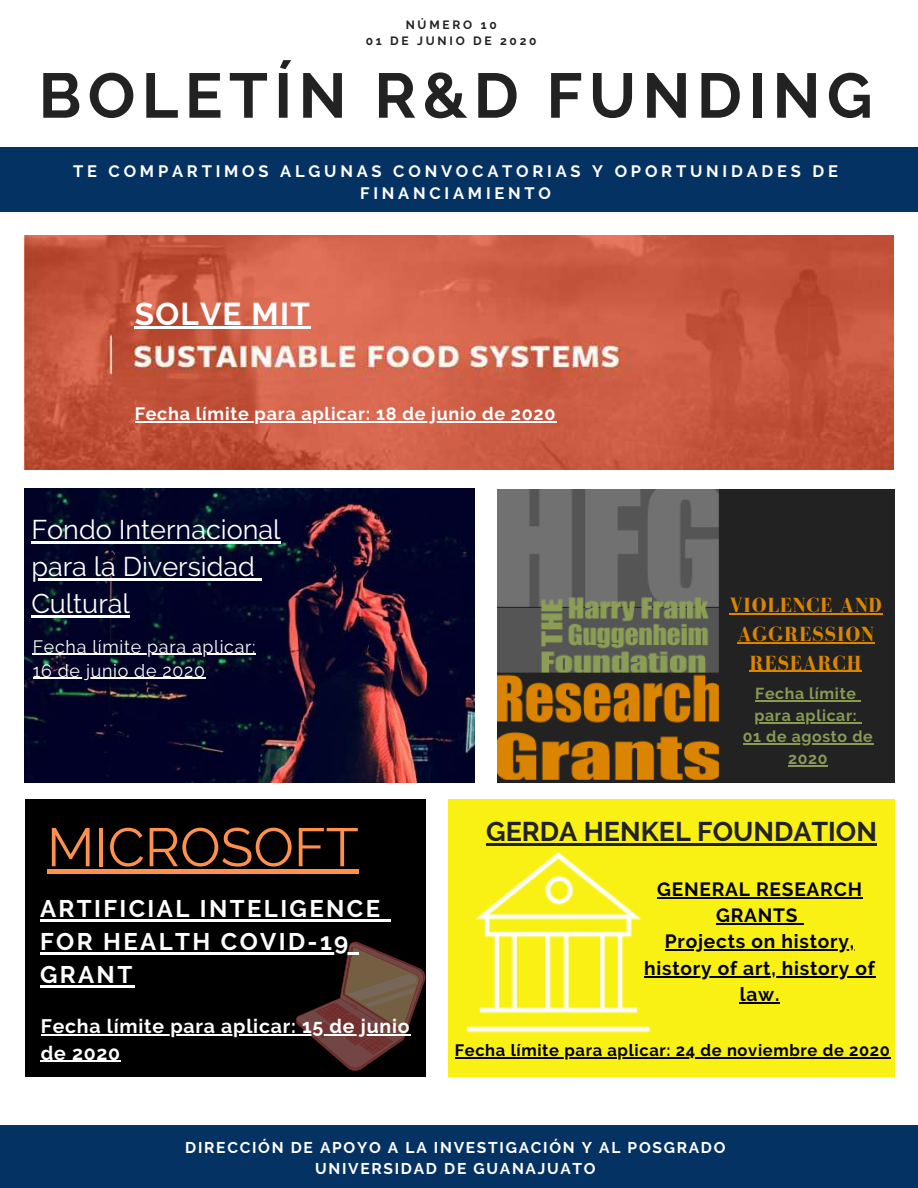
<style>
.page{position:relative;width:918px;height:1188px;background:#fff}
.page>*{position:absolute;margin:0;border:0;box-sizing:border-box;transform-origin:0 0}
.t1{font:700 63px "Raleway";letter-spacing:.1em;color:#222}
.t2{font:54px "Raleway";color:#ff914d}
.t3{font:700 31.5px "Raleway";letter-spacing:.04em;color:#fff}
.t4{font:27px/37.2px "Raleway";color:#fff}
.t5{font:700 27px "Raleway";color:#222}
.t6{font:700 24px/32.8px "Raleway";letter-spacing:.1em;color:#fff}
.t7{font:700 21px/28.7px "Bodoni FLF";letter-spacing:.04em;color:#db8500;text-align:center}
.t8{font:700 19.5px/26.4px "Raleway";letter-spacing:.04em;color:#fff}
.t9{font:700 19.2px/26.2px "Raleway";letter-spacing:.04em;color:#000;text-align:center}
.t10{font:700 18px "Raleway";letter-spacing:.04em;color:#fff}
.t11{font:17.85px/24.2px "Raleway";letter-spacing:.04em;color:#fff}
.t12{font:700 16.5px/22.2px "Raleway";letter-spacing:.23em;color:#fff;text-align:center}
.t13{font:700 16.5px "Raleway";letter-spacing:.04em;color:#000}
.t14{font:700 15.9px/21.5px "Raleway";letter-spacing:.04em;color:#899a56;text-align:center}
.t15{font:700 15.6px/21.1px "Raleway";letter-spacing:.11em;color:#fff;text-align:center}
.t16{font:700 12px/15.9px "Raleway";letter-spacing:.23em;color:#222;text-align:center}
</style>
<div class="page">
<div style="left:0;top:148px;width:918px;height:64px;background:#043263"></div>
<div style="left:498px;top:489px;width:397px;height:294px;background:#222"></div>
<img style="left:25px;top:489px;width:450px;height:293px">
<img style="left:25px;top:236px;width:868px;height:234px">
<div style="left:0;top:1126px;width:918px;height:62px;background:#043263"></div>
<img style="left:498px;top:489px;width:221px;height:291px">
<div style="left:449px;top:800px;width:446px;height:277px;background:#faf114"></div>
<img style="left:466px;top:845px;width:198px;height:188px">
<hr style="left:455px;top:1057px;width:436px;height:2px;background:#000">
<div style="left:26px;top:800px;width:400px;height:277px;background:#000"></div>
<hr style="left:486px;top:843px;width:391px;height:2px;background:#222">
<hr style="left:135px;top:327px;width:176px;height:2px;background:#fff">
<hr style="left:135px;top:421px;width:421px;height:1px;background:#fff">
<hr style="left:755px;top:701px;width:102px;height:1px;background:#899a56">
<hr style="left:754px;top:722px;width:103px;height:1px;background:#899a56">
<hr style="left:743px;top:743px;width:130px;height:2px;background:#899a56">
<hr style="left:788px;top:765px;width:40px;height:1px;background:#899a56">
<hr style="left:31px;top:541px;width:250px;height:2px;background:#fff">
<hr style="left:31px;top:578px;width:224px;height:2px;background:#fff">
<svg style="left:255px;top:578px;width:7px;height:2px"></svg>
<hr style="left:31px;top:615px;width:99px;height:3px;background:#fff">
<hr style="left:33px;top:654px;width:223px;height:1px;background:#fff">
<hr style="left:33px;top:678px;width:173px;height:1px;background:#fff">
<hr style="left:729px;top:614px;width:154px;height:1px;background:#db8500">
<hr style="left:737px;top:642px;width:138px;height:1px;background:#db8500">
<hr style="left:750px;top:671px;width:112px;height:1px;background:#db8500">
<hr style="left:657px;top:897px;width:206px;height:1px;background:#000">
<hr style="left:716px;top:923px;width:82px;height:2px;background:#000">
<svg style="left:798px;top:923px;width:6px;height:2px"></svg>
<hr style="left:665px;top:950px;width:190px;height:1px;background:#000">
<hr style="left:644px;top:976px;width:232px;height:1px;background:#000">
<hr style="left:740px;top:1002px;width:40px;height:2px;background:#000">
<hr style="left:40px;top:919px;width:343px;height:3px;background:#fff">
<svg style="left:383px;top:919px;width:8px;height:3px"></svg>
<hr style="left:40px;top:952px;width:311px;height:2px;background:#fff">
<svg style="left:296px;top:942px;width:130px;height:129px"></svg>
<hr style="left:40px;top:985px;width:95px;height:2px;background:#fff">
<hr style="left:41px;top:1034px;width:369px;height:1px;background:#fff">
<hr style="left:41px;top:1061px;width:80px;height:1px;background:#fff">
<hr style="left:47px;top:870px;width:312px;height:4px;background:#ff914d">
<p class="t16" style="left:366px;top:16px;width:172px">NÚMERO 10<br>01 DE JUNIO DE 2020</p>
<h1 class="t1" style="left:39px;top:59px;width:835px">BOLETÍN R&amp;D FUNDING</h1>
<p class="t12" style="left:73px;top:160px;width:766px">TE COMPARTIMOS ALGUNAS CONVOCATORIAS Y OPORTUNIDADES DE<br>FINANCIAMIENTO</p>
<h3 class="t3" style="left:135px;top:295px;width:177px">SOLVE MIT</h3>
<p class="t10" style="left:135px;top:403px;width:422px">Fecha límite para aplicar: 18 de junio de 2020</p>
<h3 class="t4" style="left:31px;top:511px;width:251px">Fondo Internacional para la Diversidad<br>Cultural</h3>
<p class="t11" style="left:33px;top:634px;width:224px">Fecha límite para aplicar:<br>16 de junio de 2020</p>
<h3 class="t7" style="left:729px;top:591px;width:154px">VIOLENCE AND<br>AGGRESSION<br>RESEARCH</h3>
<p class="t14" style="left:743px;top:683px;width:131px">Fecha límite para aplicar:<br>01 de agosto de<br>2020</p>
<h2 class="t2" style="left:47px;top:816px;width:313px">MICROSOFT</h2>
<h3 class="t6" style="left:40px;top:892px;width:342px">ARTIFICIAL INTELIGENCE<br>FOR HEALTH COVID-19<br>GRANT</h3>
<p class="t8" style="left:41px;top:1013px;width:370px">Fecha límite para aplicar: 15 de junio de 2020</p>
<h3 class="t5" style="left:486px;top:815px;width:392px">GERDA HENKEL FOUNDATION</h3>
<p class="t9" style="left:644px;top:876px;width:232px">GENERAL RESEARCH<br>GRANTS<br>Projects on history, history of art, history of law.</p>
<p class="t13" style="left:455px;top:1041px;width:437px">Fecha límite para aplicar: 24 de noviembre de 2020</p>
<p class="t15" style="left:185px;top:1137px;width:542px">DIRECCIÓN DE APOYO A LA INVESTIGACIÓN Y AL POSGRADO<br>UNIVERSIDAD DE GUANAJUATO</p>
</div>
